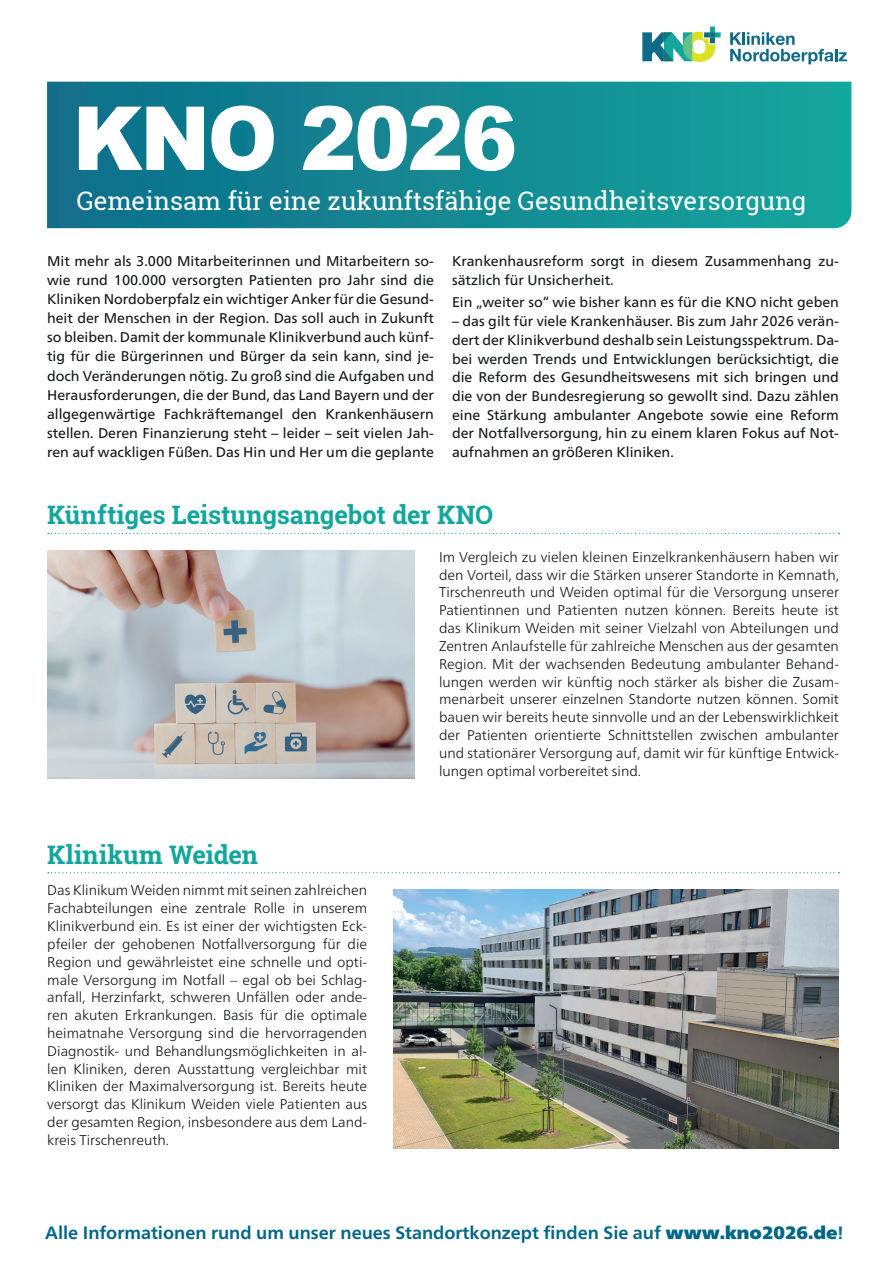
<style>
.page{position:relative;width:893px;height:1263px;background:#fff}
.page>*{position:absolute;margin:0;border:0;box-sizing:border-box;transform-origin:0 0}
.t1{font:900 88.5px "Arial";letter-spacing:-.03em;color:#fff;scale:.95 1}
.t2{font:25.5px "Roboto Slab";color:#fff}
._02_Überschrift_Flyer{font:700 25.5px "Roboto Slab";letter-spacing:-.005em;color:#12a69d}
.t3{font:700 17.85px "Frutiger Neue LT Pro";color:#006788}
.fließtext{font:300 14.1px/17.9px "Frutiger Neue LT Pro";color:#121617;text-align:justify}
.fließtext-2{font:14.1px/19.2px "Frutiger Neue LT Pro";color:#121617;text-align:justify}
.s1{font-family:"Frutiger Neue LT Pro X Black";font-weight:400}
</style>
<div class="page">
<svg style="left:47px;top:82px;width:804px;height:146px;background:#128993"></svg>
<svg style="left:48px;top:533px;width:791px;height:1px"></svg>
<svg style="left:730px;top:32px;width:117px;height:32px"></svg>
<svg style="left:642px;top:27px;width:79px;height:35px"></svg>
<img style="left:393px;top:890px;width:446px;height:258px">
<svg style="left:48px;top:872px;width:791px;height:1px"></svg>
<img style="left:47px;top:550px;width:368px;height:228px">
<p class="t1" style="left:73px;top:74px;width:469px">KNO 2026</p>
<p class="t2" style="left:77px;top:184px;width:731px">Gemeinsam für eine zukunftsfähige Gesundheitsversorgung</p>
<p class="fließtext-2" style="left:47px;top:251px;width:388px">Mit mehr als 3.000 Mitarbeiterinnen und Mitarbeitern so&shy;wie rund 100.000 versorgten Patienten pro Jahr sind die Kliniken Nordoberpfalz ein wichtiger Anker für die Gesund&shy;heit der Menschen in der Region. Das soll auch in Zukunft so bleiben. Damit der kommunale Klinikverbund auch künf&shy;tig für die Bürgerinnen und Bürger da sein kann, sind je&shy;doch Veränderungen nötig. Zu groß sind die Aufgaben und Herausforderungen, die der Bund, das Land Bayern und der allgegenwärtige Fachkräftemangel den Krankenhäusern stellen. Deren Finanzierung steht – leider – seit vielen Jah&shy;ren auf wackligen Füßen. Das Hin und Her um die geplante</p>
<p class="fließtext-2" style="left:452px;top:251px;width:388px;line-height:18.8px">Krankenhausreform sorgt in diesem Zusammenhang zu&shy;sätzlich für Unsicherheit.</p>
<p class="fließtext-2" style="left:452px;top:293px;width:388px">Ein „weiter so“ wie bisher kann es für die KNO nicht geben</p>
<p class="fließtext-2" style="left:452px;top:312px;width:388px;line-height:18.8px">– das gilt für viele Krankenhäuser. Bis zum Jahr 2026 verän&shy;dert der Klinikverbund deshalb sein Leistungsspektrum. Da&shy;bei werden Trends und Entwicklungen berücksichtigt, die die Reform des Gesundheitswesens mit sich bringen und die von der Bundesregierung so gewollt sind. Dazu zählen eine Stärkung ambulanter Angebote sowie eine Reform der Notfallversorgung, hin zu einem klaren Fokus auf Not&shy;aufnahmen an größeren Kliniken.</p>
<p class="_02_Überschrift_Flyer" style="left:47px;top:497px;width:447px">Künftiges Leistungsangebot der KNO</p>
<p class="fließtext" style="left:439px;top:548px;width:401px">Im Vergleich zu vielen kleinen Einzelkrankenhäusern haben wir den Vorteil, dass wir die Stärken unserer Standorte in Kemnath, Tirschenreuth und Weiden optimal für die Versorgung unserer Patientinnen und Patienten nutzen können. Bereits heute ist das Klinikum Weiden mit seiner Vielzahl von Abteilungen und Zentren Anlaufstelle für zahlreiche Menschen aus der gesamten Region. Mit der wachsenden Bedeutung ambulanter Behand&shy;lungen werden wir künftig noch stärker als bisher die Zusam&shy;menarbeit unserer einzelnen Standorte nutzen können. Somit bauen wir bereits heute sinnvolle und an der Lebenswirklichkeit der Patienten orientierte Schnittstellen zwischen ambulanter und stationärer Versorgung auf, damit wir für künftige Entwick&shy;lungen optimal vorbereitet sind.</p>
<p class="_02_Überschrift_Flyer" style="left:47px;top:837px;width:212px">Klinikum Weiden</p>
<p class="fließtext" style="left:47px;top:881px;width:321px">Das Klinikum Weiden nimmt mit seinen zahlreichen Fachabteilungen eine zentrale Rolle in unserem Klinikverbund ein. Es ist einer der wichtigsten Eck&shy;pfeiler der gehobenen Notfallversorgung für die Region und gewährleistet eine schnelle und opti&shy;male Versorgung im Notfall – egal ob bei Schlag&shy;anfall, Herzinfarkt, schweren Unfällen oder ande&shy;ren akuten Erkrankungen. Basis für die optimale heimatnahe Versorgung sind die hervorragenden Diagnostik- und Behandlungsmöglichkeiten in al&shy;len Kliniken, deren Ausstattung vergleichbar mit Kliniken der Maximalversorgung ist. Bereits heute versorgt das Klinikum Weiden viele Patienten aus der gesamten Region, insbesondere aus dem Land&shy;kreis Tirschenreuth.</p>
<p class="t3" style="left:45px;top:1222px;width:800px">Alle Informationen rund um unser neues Standortkonzept finden Sie auf <span class="s1">www.kno2026.de</span>!</p>
</div>
